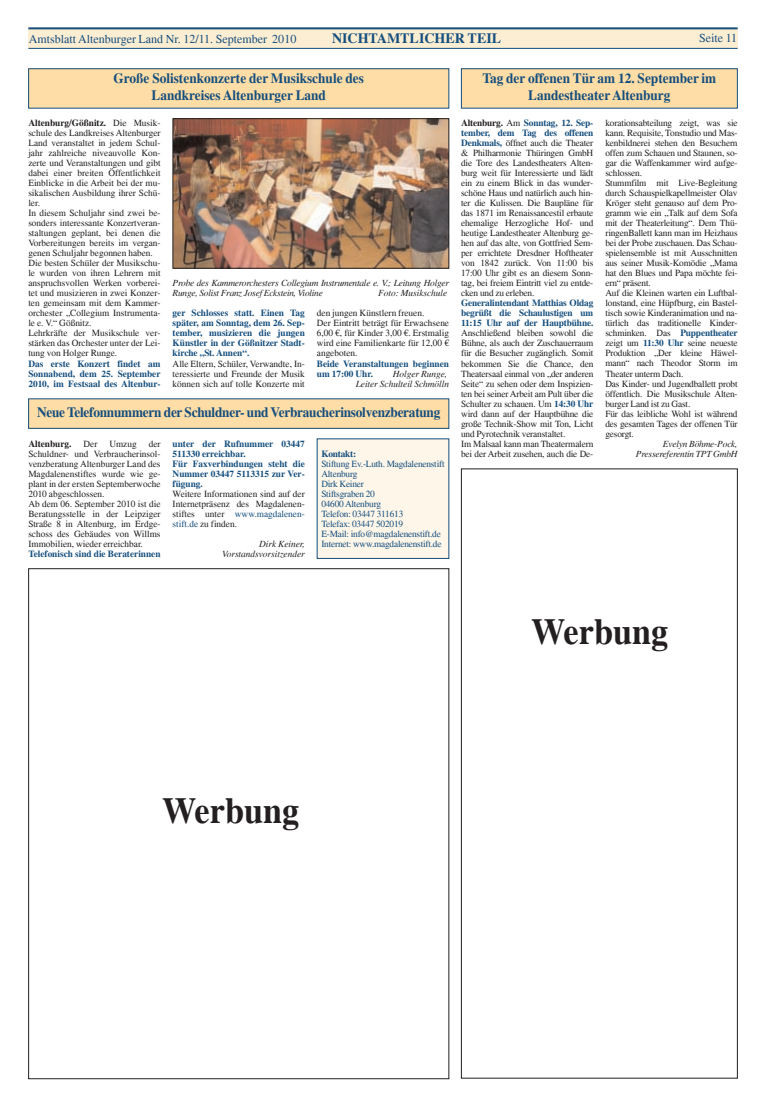
<style>
.page{position:relative;width:766px;height:1109px;background:#fff}
.page>*{position:absolute;margin:0;border:0;box-sizing:border-box;transform-origin:0 0}
.t1{font:700 36px "Times";color:#231f20;scale:.95 1}
.t2{font:700 14px/16.8px "Times";color:#154e7d;text-align:center;scale:.95 1}
.t3{font:700 14px "Times";letter-spacing:-.02em;color:#154e7d;scale:.95 1}
.t4{font:700 14px "Times";color:#154e7d}
.t5{font:12px "Times";color:#154e7d}
.t6{font:9.3px/10px "Times";letter-spacing:-.015em;color:#231f20}
.t7{font:700 9.3px/10px "Times";color:#154e7d}
.t8{font:italic 9.3px/10px "Times";letter-spacing:-.015em;color:#231f20;text-align:right}
.t9{font:9.3px/10px "Times";letter-spacing:-.02em;color:#154e7d}
.t10{font:700 9.3px "Times";color:#231f20}
.s1{font-weight:700}
.s2{font-weight:700;color:#154e7d}
.s3{font-weight:400;color:#231f20}
.s4{font-weight:400}
</style>
<div class="page">
<div style="left:28px;top:28px;width:709px;height:20px;background:#fceed3"></div>
<hr style="left:28px;top:27px;width:709px;height:2px;background:#154e7d">
<hr style="left:28px;top:48px;width:709px;height:1px;background:#154e7d">
<div style="left:461px;top:468px;width:276px;height:610px;border:1px solid #231f20"></div>
<div style="left:29px;top:69px;width:419px;height:39px;background:#fedda6"></div>
<div style="left:28px;top:68px;width:421px;height:40px;border:1px solid #154e7d"></div>
<img style="left:174px;top:120px;width:273px;height:146px">
<div style="left:172px;top:118px;width:277px;height:150px;border:1px solid #231f20"></div>
<div style="left:29px;top:399px;width:419px;height:29px;background:#fedda6"></div>
<div style="left:317px;top:439px;width:131px;height:119px;background:#fdf6e9"></div>
<div style="left:461px;top:69px;width:276px;height:39px;background:#fedda6"></div>
<div style="left:461px;top:68px;width:276px;height:40px;border:1px solid #154e7d"></div>
<p class="t5" style="left:29px;top:31px;width:269px">Amtsblatt Altenburger Land Nr. 12/11. September 2010</p>
<p class="t4" style="left:332px;top:29px;width:170px">NICHTAMTLICHER TEIL</p>
<p class="t5" style="left:699px;top:31px;width:40px">Seite 11</p>
<p class="t2" style="left:113px;top:70px;width:265px">Grofle Solistenkonzerte der Musikschule des<br>Landkreises Altenburger Land</p>
<p class="t6" style="left:28px;top:118px;width:134px"><span class="s1">Altenburg/Gˆflnitz.</span> Die Musik&shy;schule des Landkreises Altenburger<br>Land veranstaltet in jedem Schul&shy;jahr zahlreiche niveauvolle Kon&shy;zerte und Veranstaltungen und gibt dabei einer breiten ÷ffentlichkeit<br>Einblicke in die Arbeit bei der mu&shy;sikalischen Ausbildung ihrer Sch¸- ler.<br>In diesem Schuljahr sind zwei be&shy;sonders interessante Konzertveran&shy;staltungen geplant, bei denen die<br>Vorbereitungen bereits im vergan&shy;genen Schuljahr begonnen haben.<br>Die besten Sch¸ler der Musikschu&shy;le wurden von ihren Lehrern mit anspruchsvollen Werken vorberei&shy;tet und musizieren in zwei Konzer&shy;ten gemeinsam mit dem Kammer&shy;orchester ÑCollegium Instrumenta&shy;le e. V.ì Gˆflnitz.<br>Lehrkr‰fte der Musikschule ver&shy;st‰rken das Orchester unter der Lei&shy;tung von Holger Runge.<br><span class="s2">Das erste Konzert findet am<br>Sonnabend, dem 25. September<br>2010, im Festsaal des Altenbur-</span></p>
<p class="t8" style="left:172px;top:278px;width:278px;text-align:left">Probe des Kammerorchesters Collegium Instrumentale e. V.; Leitung Holger<br>Runge, Solist Franz Josef Eckstein, Violine</p>
<p class="t8" style="left:378px;top:288px;width:71px">Foto: Musikschule</p>
<p class="t7" style="left:172px;top:308px;width:134px">ger Schlosses statt. Einen Tag sp‰ter, am Sonntag, dem 26. Sep&shy;tember, musizieren die jungen<br>K¸nstler in der Gˆflnitzer Stadt&shy;kirche ÑSt. Annenì.<br><span class="s3">Alle Eltern, Sch¸ler, Verwandte, In&shy;teressierte und Freunde der Musik kˆnnen sich auf tolle Konzerte mit</span></p>
<p class="t6" style="left:317px;top:308px;width:134px">den jungen K¸nstlern freuen.<br>Der Eintritt betr‰gt f¸r Erwachsene<br>6,00 Ä, f¸r Kinder 3,00 Ä. Erstmalig wird eine Familienkarte f¸r 12,00 Ä angeboten.<br><span class="s2">Beide Veranstaltungen beginnen um 17:00 Uhr.</span></p>
<p class="t8" style="left:355px;top:368px;width:95px">Holger Runge,<br>Leiter Schulteil Schmˆlln</p>
<p class="t3" style="left:37px;top:403px;width:426px">Neue Telefonnummern der Schuldner- und Verbraucherinsolvenzberatung</p>
<p class="t9" style="left:321px;top:448px;width:125px"><span class="s1">Kontakt:<br></span>Stiftung Ev.-Luth. Magdalenenstift<br>Altenburg<br>Dirk Keiner<br>Stiftsgraben 20<br>04600 Altenburg<br>Telefon: 03447 311613<br>Telefax: 03447 502019<br>E-Mail: info@magdalenenstift.de<br>Internet: www.magdalenenstift.de</p>
<p class="t6" style="left:28px;top:438px;width:134px;text-indent:120px">der<br>Schuldner- und Verbraucherinsol&shy;venzberatung Altenburger Land des<br>Magdalenenstiftes wurde wie ge&shy;plant in der ersten Septemberwoche<br>2010 abgeschlossen.<br>Ab dem 06. September 2010 ist die<br>Beratungsstelle in der Leipziger<br>Strafle 8 in Altenburg, im Erdge&shy;schoss des Geb‰udes von Willms<br>Immobilien, wieder erreichbar.<br><span class="s2">Telefonisch sind die Beraterinnen</span></p>
<p class="t7" style="left:172px;top:438px;width:134px">unter der Rufnummer 03447<br>511330 erreichbar.<br>F¸r Faxverbindungen steht die<br>Nummer 03447 5113315 zur Ver&shy;f¸gung.<br><span class="s3">Weitere Informationen sind auf der<br>Internetpr‰senz des Magdalenen&shy;stiftes unter</span> <span class="s4">www.magdalenen&shy;stift.de</span> <span class="s3">zu finden.</span></p>
<p class="t10" style="left:28px;top:437px;width:45px">Altenburg.</p>
<p class="t6" style="left:83px;top:438px;width:15px">Der</p>
<p class="t6" style="left:109px;top:438px;width:29px">Umzug</p>
<p class="t8" style="left:222px;top:538px;width:84px">Dirk Keiner,<br>Vorstandsvorsitzender</p>
<p class="t2" style="left:482px;top:70px;width:248px">Tag der offenen T¸r am 12. September im<br>Landestheater Altenburg</p>
<p class="t6" style="left:461px;top:118px;width:134px"><span class="s1">Altenburg.</span> Am <span class="s2">Sonntag, 12. Sep&shy;tember, dem Tag des offenen Denkmals,</span> ˆffnet auch die Theater &amp; Philharmonie Th¸ringen GmbH die Tore des Landestheaters Alten&shy;burg weit f¸r Interessierte und l‰dt ein zu einem Blick in das wunder&shy;schˆne Haus und nat¸rlich auch hin&shy;ter die Kulissen. Die Baupl‰ne f¸r das 1871 im Renaissancestil erbaute ehemalige Herzogliche Hof- und heutige Landestheater Altenburg ge&shy;hen auf das alte, von Gottfried Sem&shy;per errichtete Dresdner Hoftheater von 1842 zur¸ck. Von 11:00 bis 17:00 Uhr gibt es an diesem Sonn&shy;tag, bei freiem Eintritt viel zu entde&shy;cken und zu erleben.<br><span class="s2">Generalintendant Matthias Oldag begr¸flt die Schaulustigen um 11:15 Uhr auf der Hauptb¸hne.<br></span>Anschlieflend bleiben sowohl die B¸hne, als auch der Zuschauerraum f¸r die Besucher zug‰nglich. Somit bekommen Sie die Chance, den Theatersaal einmal von Ñder anderen Seiteì zu sehen oder dem Inspizien&shy;ten bei seiner Arbeit am Pult ¸ber die Schulter zu schauen. Um <span class="s2">14:30 Uhr </span>wird dann auf der Hauptb¸hne die grofle Technik-Show mit Ton, Licht und Pyrotechnik veranstaltet.<br>Im Malsaal kann man Theatermalern bei der Arbeit zusehen, auch die De-</p>
<p class="t6" style="left:605px;top:118px;width:134px">korationsabteilung zeigt, was sie</p>
<p class="t6" style="left:605px;top:128px;width:134px">kann. Requisite, Tonstudio und Mas-</p>
<p class="t6" style="left:605px;top:138px;width:134px">kenbildnerei stehen den Besuchern</p>
<p class="t6" style="left:605px;top:148px;width:134px">offen zum Schauen und Staunen, so-</p>
<p class="t6" style="left:605px;top:158px;width:134px">gar die Waffenkammer wird aufge-</p>
<p class="t6" style="left:605px;top:168px;width:38px">schlossen.</p>
<p class="t6" style="left:605px;top:178px;width:134px">Stummfilm mit Live-Begleitung</p>
<p class="t6" style="left:605px;top:188px;width:134px">durch Schauspielkapellmeister Olav</p>
<p class="t6" style="left:605px;top:198px;width:134px">Krˆger steht genauso auf dem Pro-</p>
<p class="t6" style="left:605px;top:208px;width:134px">gramm wie ein ÑTalk auf dem Sofa</p>
<p class="t6" style="left:605px;top:218px;width:134px">mit der Theaterleitungì. Dem Th¸-</p>
<p class="t6" style="left:605px;top:228px;width:134px">ringenBallett kann man im Heizhaus</p>
<p class="t6" style="left:605px;top:238px;width:134px">bei der Probe zuschauen. Das Schau-</p>
<p class="t6" style="left:605px;top:248px;width:134px">spielensemble ist mit Ausschnitten</p>
<p class="t6" style="left:605px;top:258px;width:134px">aus seiner Musik-Komˆdie ÑMama</p>
<p class="t6" style="left:605px;top:268px;width:134px">hat den Blues und Papa mˆchte fei-</p>
<p class="t6" style="left:605px;top:278px;width:47px">ernì pr‰sent.</p>
<p class="t6" style="left:605px;top:288px;width:134px">Auf die Kleinen warten ein Luftbal-</p>
<p class="t6" style="left:605px;top:298px;width:134px">lonstand, eine H¸pfburg, ein Bastel-</p>
<p class="t6" style="left:605px;top:308px;width:134px">tisch sowie Kinderanimation und na-</p>
<p class="t6" style="left:605px;top:318px;width:134px">t¸rlich das traditionelle Kinder-</p>
<p class="t6" style="left:605px;top:328px;width:134px">schminken. Das <span class="s2">Puppentheater</span></p>
<p class="t6" style="left:605px;top:338px;width:134px">zeigt um <span class="s2">11:30 Uhr</span> seine neueste</p>
<p class="t6" style="left:605px;top:348px;width:134px">Produktion ÑDer kleine H‰wel-</p>
<p class="t6" style="left:605px;top:358px;width:134px">mannì nach Theodor Storm im</p>
<p class="t6" style="left:605px;top:368px;width:80px">Theater unterm Dach.</p>
<p class="t6" style="left:605px;top:378px;width:134px">Das Kinder- und Jugendballett probt</p>
<p class="t6" style="left:605px;top:388px;width:134px">ˆffentlich. Die Musikschule Alten-</p>
<p class="t6" style="left:605px;top:398px;width:86px">burger Land ist zu Gast.</p>
<p class="t6" style="left:605px;top:408px;width:134px">F¸r das leibliche Wohl ist w‰hrend</p>
<p class="t6" style="left:605px;top:418px;width:134px">des gesamten Tages der offenen T¸r</p>
<p class="t6" style="left:605px;top:428px;width:30px">gesorgt.</p>
<p class="t8" style="left:662px;top:438px;width:76px">Evelyn Bˆhme-Pock,</p>
<p class="t8" style="left:635px;top:448px;width:103px">Pressereferentin TPT GmbH</p>
<p class="t1" style="left:531px;top:609px;width:146px">Werbung</p>
<p class="t1" style="left:162px;top:788px;width:146px">Werbung</p>
</div>
